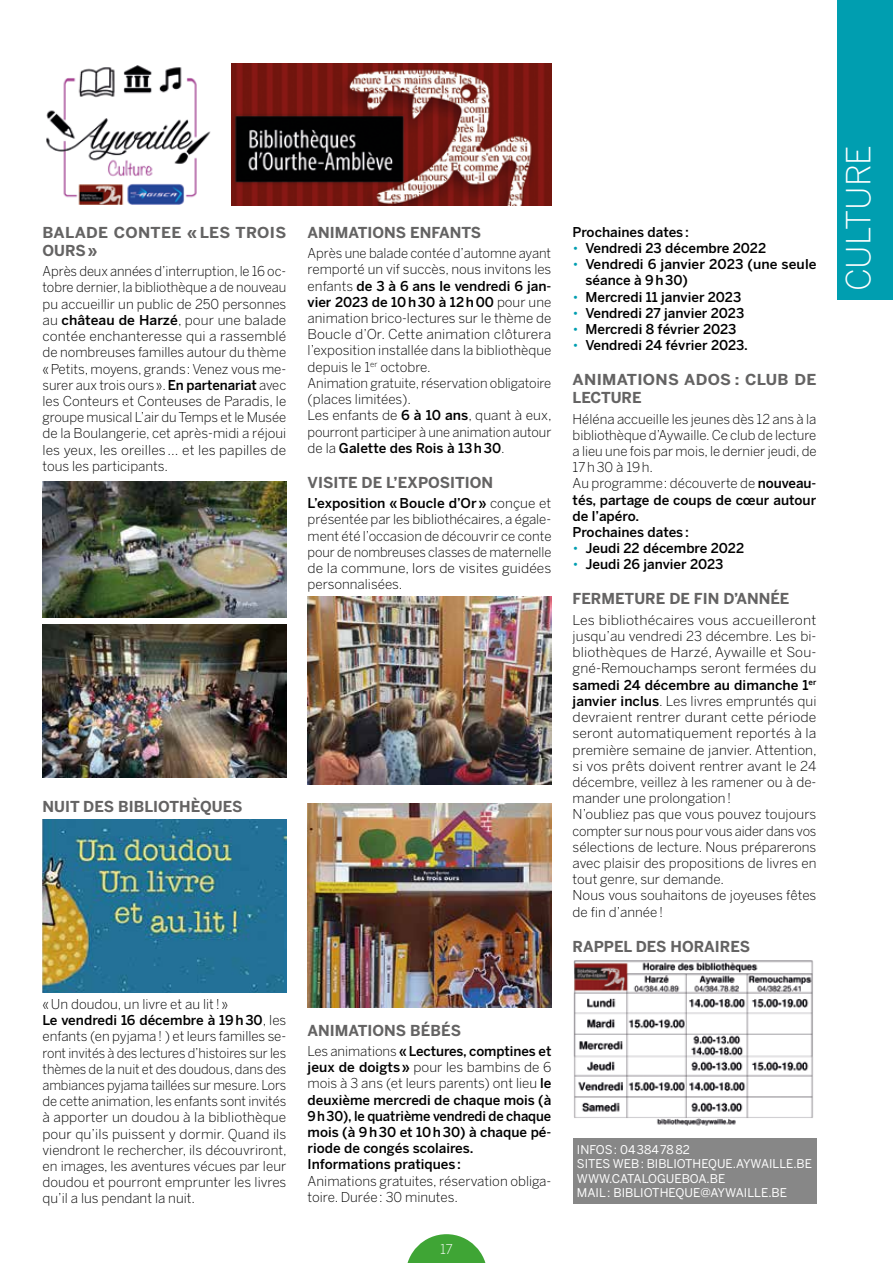
<style>
.page{position:relative;width:893px;height:1263px;background:#fff}
.page>*{position:absolute;margin:0;border:0;box-sizing:border-box;transform-origin:0 0}
.t1{font:300 33px "Benton Sans";color:#fff}
.t2{font:700 15px "Benton Sans";color:#646363}
.t3{font:700 15px/18px "Benton Sans";letter-spacing:.02em;color:#646363;scale:1.05 1}
.t4{font:300 13.5px/16.2px "Benton Sans";color:#000}
.t5{font:300 13.5px/16.2px "Benton Sans";color:#000;scale:1.05 1}
.t6{font:500 13.5px/16.2px "Benton Sans";color:#000}
.t7{font:300 13.5px "Benton Sans";color:#fff}
.t8{font:12px/14.4px "Benton Sans";color:#fff}
.s1{font-weight:500}
.s2{font-weight:300;color:#009eb0}
.s3{font-weight:300}
</style>
<div class="page">
<svg style="left:407px;top:1234px;width:79px;height:29px"></svg>
<div style="left:838px;top:0;width:55px;height:300px;background:#009eb0"></div>
<img style="left:43px;top:482px;width:243px;height:135px">
<img style="left:43px;top:624px;width:243px;height:153px">
<img style="left:43px;top:819px;width:243px;height:174px">
<img style="left:308px;top:596px;width:243px;height:188px">
<div style="left:573px;top:1138px;width:243px;height:22px;background:#878787"></div>
<div style="left:573px;top:1153px;width:243px;height:22px;background:#878787"></div>
<div style="left:573px;top:1167px;width:243px;height:22px;background:#878787"></div>
<div style="left:573px;top:1182px;width:243px;height:21px;background:#878787"></div>
<img style="left:573px;top:960px;width:240px;height:166px">
<img style="left:46px;top:65px;width:165px;height:140px">
<img style="left:231px;top:64px;width:320px;height:141px">
<img style="left:308px;top:804px;width:243px;height:204px">
<p class="t3" style="left:43px;top:223px;width:234px">BALADE CONTEE « LES TROIS<br>OURS»</p>
<p class="t4" style="left:43px;top:263px;width:245px;text-align:justify">Après deux années d’interruption, le 16 oc&shy;tobre dernier, la bibliothèque a de nouveau pu accueillir un public de 250 personnes au <span class="s1">château de Harzé</span>, pour une balade contée enchanteresse qui a rassemblé de nombreuses familles autour du thème «Petits, moyens, grands : Venez vous me&shy;surer aux trois ours». <span class="s1">En partenariat</span> avec les Conteurs et Conteuses de Paradis, le groupe musical L’air du Temps et le Musée de la Boulangerie, cet après-midi a réjoui les yeux, les oreilles… et les papilles de tous les participants.</p>
<p class="t2" style="left:43px;top:798px;width:202px">NUIT DES BIBLIOTHÈQUES</p>
<p class="t4" style="left:43px;top:996px;width:246px">«Un doudou, un livre et au lit! »<br><span class="s1">Le vendredi 16 décembre à 19h30</span>, les enfants (en pyjama! ) et leurs familles se&shy;ront invités à des lectures d’histoires sur les thèmes de la nuit et des doudous, dans des ambiances pyjama taillées sur mesure. Lors de cette animation, les enfants sont invités à apporter un doudou à la bibliothèque pour qu’ils puissent y dormir. Quand ils viendront le rechercher, ils découvriront, en images, les aventures vécues par leur doudou et pourront emprunter les livres qu’il a lus pendant la nuit.</p>
<p class="t2" style="left:308px;top:223px;width:175px">ANIMATIONS ENFANTS</p>
<p class="t4" style="left:308px;top:245px;width:246px">Après une balade contée d’automne ayant remporté un vif succès, nous invitons les enfants <span class="s1">de 3 à 6 ans le vendredi 6 jan&shy;vier 2023 de 10h30 à 12h00</span> pour une animation brico-lectures sur le thème de Boucle d’Or. Cette animation clôturera l’exposition installée dans la bibliothèque depuis le 1<sup>er</sup> octobre.<br>Animation gratuite, réservation obligatoire (places limitées).<br>Les enfants de <span class="s1">6 à 10 ans</span>, quant à eux, pourront participer à une animation autour de la <span class="s1">Galette des Rois à 13h30</span>.</p>
<p class="t2" style="left:308px;top:473px;width:187px">VISITE DE L’EXPOSITION</p>
<p class="t4" style="left:308px;top:495px;width:245px;text-align:justify"><span class="s1">L’exposition «Boucle d’Or»</span> conçue et présentée par les bibliothécaires, a égale&shy;ment été l’occasion de découvrir ce conte pour de nombreuses classes de maternelle de la commune, lors de visites guidées personnalisées.</p>
<p class="t6" style="left:573px;top:224px;width:118px">Prochaines dates :</p>
<p class="t6" style="left:573px;top:240px;width:195px"><span class="s2">•</span> Vendredi 23 décembre 2022</p>
<p class="t6" style="left:585px;top:256px;width:233px;text-indent:-13px"><span class="s2">•</span> Vendredi 6 janvier 2023 (une seule séance à 9h30)</p>
<p class="t6" style="left:573px;top:288px;width:170px"><span class="s2">•</span> Mercredi 11 janvier 2023</p>
<p class="t6" style="left:573px;top:305px;width:173px"><span class="s2">•</span> Vendredi 27 janvier 2023</p>
<p class="t6" style="left:573px;top:321px;width:165px"><span class="s2">•</span> Mercredi 8 février 2023</p>
<p class="t6" style="left:573px;top:337px;width:177px"><span class="s2">•</span> Vendredi 24 février 2023.</p>
<p class="t3" style="left:573px;top:370px;width:234px">ANIMATIONS ADOS : CLUB DE<br>LECTURE</p>
<p class="t4" style="left:573px;top:410px;width:245px">Héléna accueille les jeunes dès 12 ans à la bibliothèque d’Aywaille. Ce club de lecture a lieu une fois par mois, le dernier jeudi, de<br>17h30 à 19h.<br>Au programme : découverte de <span class="s1">nouveau&shy;tés, partage de coups de cœur autour de l’apéro.<br>Prochaines dates :</span></p>
<p class="t6" style="left:573px;top:540px;width:173px"><span class="s2">•</span> Jeudi 22 décembre 2022</p>
<p class="t6" style="left:573px;top:556px;width:152px"><span class="s2">•</span> Jeudi 26 janvier 2023</p>
<p class="t2" style="left:573px;top:590px;width:218px">FERMETURE DE FIN D’ANNÉE</p>
<p class="t5" style="left:573px;top:612px;width:234px">Les bibliothécaires vous accueilleront jusqu’au vendredi 23 décembre. Les bi&shy;bliothèques de Harzé, Aywaille et Sou&shy;gné-Remouchamps seront fermées du <span class="s1">samedi 24 décembre au dimanche 1</span><sup>er </sup><span class="s1">janvier inclus</span>. Les livres empruntés qui devraient rentrer durant cette période seront automatiquement reportés à la première semaine de janvier. Attention, si vos prêts doivent rentrer avant le 24 décembre, veillez à les ramener ou à de&shy;mander une prolongation!<br>N’oubliez pas que vous pouvez toujours compter sur nous pour vous aider dans vos sélections de lecture. Nous préparerons avec plaisir des propositions de livres en tout genre, sur demande.<br>Nous vous souhaitons de joyeuses fêtes de fin d’année!</p>
<p class="t2" style="left:573px;top:937px;width:179px">RAPPEL DES HORAIRES</p>
<p class="t2" style="left:308px;top:1021px;width:155px">ANIMATIONS BÉBÉS</p>
<p class="t6" style="left:308px;top:1043px;width:245px"><span class="s3">Les animations</span> «Lectures, comptines et jeux de doigts» <span class="s3">pour les bambins de 6 mois à 3 ans (et leurs parents) ont lieu</span> le deuxième mercredi de chaque mois (à 9h30), le quatrième vendredi de chaque mois (à 9h30 et 10h30) à chaque pé&shy;riode de congés scolaires.<br>Informations pratiques :</p>
<p class="t4" style="left:308px;top:1172px;width:245px">Animations gratuites, réservation obliga&shy;toire. Durée : 30 minutes.</p>
<p class="t7" style="left:440px;top:1241px;width:14px">17</p>
<p class="t8" style="left:577px;top:1142px;width:237px">INFOS : 04 384 78 82<br>SITES WEB : BIBLIOTHEQUE.AYWAILLE.BE<br>WWW.CATALOGUEBOA.BE<br>MAIL : BIBLIOTHEQUE@AYWAILLE.BE</p>
<h1 class="t1" style="left:839px;top:291px;width:148px;rotate:-90deg">CULTURE</h1>
</div>
